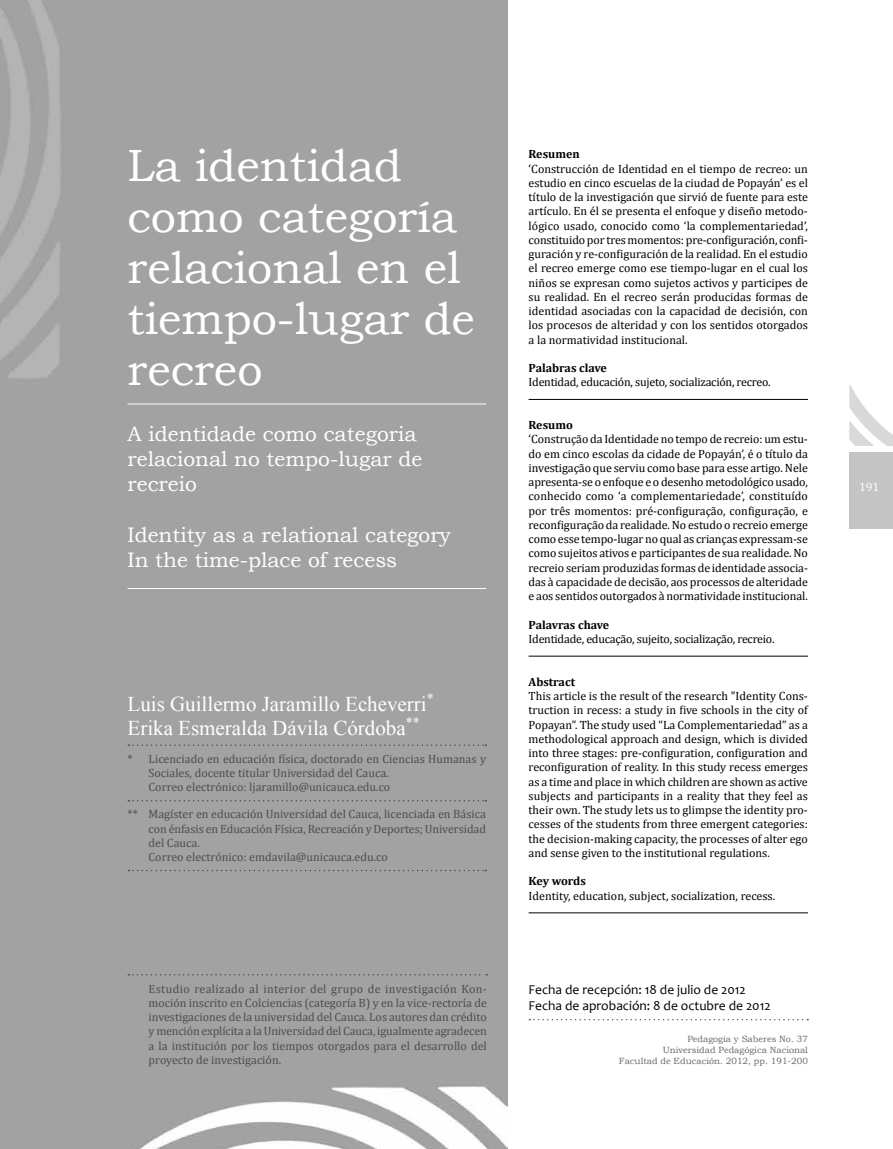
<style>
.page{position:relative;width:893px;height:1149px;background:#fff}
.page>*{position:absolute;margin:0;border:0;box-sizing:border-box;transform-origin:0 0}
.t1{font:45px/51px "Bookman Old Style";color:#fff}
.t2{font:21px/25.2px "Bookman Old Style";color:#fff}
.t3{font:21px/24px "Times New Roman";color:#fff}
.t4{font:13.5px/16.5px "Candara";color:#000}
.t5{font:12px/14.2px "Cambria";letter-spacing:-.005em;color:#000;text-align:justify}
.t6{font:12px/14.2px "Cambria";color:#4d4d4c}
.t7{font:700 12px "Cambria";color:#000}
.t8{font:12px "Cambria";color:#fff}
.t9{font:9px/10.8px "Bookman Old Style";color:#676767;text-align:right}
</style>
<div class="page">
<div style="left:0;top:0;width:507px;height:1148px;background:#a2a2a2"></div>
<div style="left:849px;top:452px;width:44px;height:76px;background:#c4c4c5"></div>
<svg style="left:849px;top:385px;width:44px;height:61px"></svg>
<hr style="left:529px;top:399px;width:279px;height:1px;background:#000">
<hr style="left:529px;top:655px;width:279px;height:1px;background:#000">
<hr style="left:529px;top:912px;width:279px;height:1px;background:#000">
<svg style="left:529px;top:1018px;width:279px;height:2px"></svg>
<svg style="left:128px;top:973px;width:359px;height:2px"></svg>
<hr style="left:128px;top:588px;width:358px;height:1px;background:#fff">
<hr style="left:128px;top:403px;width:358px;height:1px;background:#fff">
<svg style="left:128px;top:744px;width:358px;height:1px"></svg>
<svg style="left:128px;top:799px;width:358px;height:2px"></svg>
<svg style="left:128px;top:869px;width:358px;height:2px"></svg>
<h1 class="t1" style="left:128px;top:140px;width:349px">La identidad como categoría relacional en el tiempo-lugar de recreo</h1>
<h2 class="t2" style="left:128px;top:421px;width:296px">A identidade como categoria relacional no tempo-lugar de recreio</h2>
<h2 class="t2" style="left:128px;top:521px;width:325px">Identity as a relational category<br>In the time-place of recess</h2>
<h2 class="t3" style="left:128px;top:691px;width:308px">Luis Guillermo Jaramillo Echeverri<sup>*<br></sup>Erika Esmeralda Dávila Córdoba<sup>**</sup></h2>
<p class="t6" style="left:149px;top:751px;width:339px;text-indent:-21px">* Licenciado en educación física, doctorado en Ciencias Humanas y<br>Sociales, docente titular Universidad del Cauca.<br>Correo electrónico: ljaramillo@unicauca.edu.co</p>
<p class="t6" style="left:149px;top:807px;width:339px;text-indent:-21px">** Magíster en educación Universidad del Cauca, licenciada en Básica con énfasis en Educación Física, Recreación y Deportes; Universidad del Cauca.<br>Correo electrónico: emdavila@unicauca.edu.co</p>
<p class="t6" style="left:149px;top:980px;width:340px;text-align:justify">Estudio realizado al interior del grupo de investigación Kon&shy;moción inscrito en Colciencias (categoría B) y en la vice-rectoría de investigaciones de la universidad del Cauca. Los autores dan crédito y mención explícita a la Universidad del Cauca, igualmente agradecen a la institución por los tiempos otorgados para el desarrollo del proyecto de investigación.</p>
<p class="t7" style="left:529px;top:147px;width:53px">Resumen</p>
<p class="t5" style="left:529px;top:161px;width:281px">‘Construcción de Identidad en el tiempo de recreo: un estudio en cinco escuelas de la ciudad de Popayán’ es el título de la investigación que sirvió de fuente para este artículo. En él se presenta el enfoque y diseño metodo&shy;lógico usado, conocido como ‘la complementariedad’, constituido por tres momentos: pre-configuración, confi&shy;guración y re-configuración de la realidad. En el estudio el recreo emerge como ese tiempo-lugar en el cual los niños se expresan como sujetos activos y participes de su realidad. En el recreo serán producidas formas de identidad asociadas con la capacidad de decisión, con los procesos de alteridad y con los sentidos otorgados a la normatividad institucional.</p>
<p class="t7" style="left:529px;top:360px;width:80px">Palabras clave</p>
<p class="t5" style="left:529px;top:375px;width:244px">Identidad, educación, sujeto, socialización, recreo.</p>
<p class="t7" style="left:529px;top:417px;width:46px">Resumo</p>
<p class="t5" style="left:529px;top:432px;width:281px">‘Construção da Identidade no tempo de recreio: um estu&shy;do em cinco escolas da cidade de Popayán’, é o título da investigação que serviu como base para esse artigo. Nele apresenta-se o enfoque e o desenho metodológico usado, conhecido como ‘a complementariedade’, constituído por três momentos: pré-configuração, configuração, e reconfiguração da realidade. No estudo o recreio emerge como esse tempo-lugar no qual as crianças expressam-se como sujeitos ativos e participantes de sua realidade. No recreio seriam produzidas formas de identidade associa&shy;das à capacidade de decisão, aos processos de alteridade e aos sentidos outorgados à normatividade institucional.</p>
<p class="t7" style="left:529px;top:617px;width:82px">Palavras chave</p>
<p class="t5" style="left:529px;top:631px;width:247px">Identidade, educação, sujeito, socialização, recreio.</p>
<p class="t7" style="left:529px;top:674px;width:48px">Abstract</p>
<p class="t5" style="left:529px;top:688px;width:281px">This article is the result of the research "Identity Cons&shy;truction in recess: a study in five schools in the city of Popayan”. The study used “La Complementariedad” as a methodological approach and design, which is divided into three stages: pre-configuration, configuration and reconfiguration of reality. In this study recess emerges as a time and place in which children are shown as active subjects and participants in a reality that they feel as their own. The study lets us to glimpse the identity pro&shy;cesses of the students from three emergent categories: the decision-making capacity, the processes of alter ego and sense given to the institutional regulations.</p>
<p class="t7" style="left:529px;top:873px;width:59px">Key words</p>
<p class="t5" style="left:529px;top:888px;width:248px">Identity, education, subject, socialization, recess.</p>
<p class="t4" style="left:529px;top:980px;width:244px">Fecha de recepción: 18 de julio de 2012<br>Fecha de aprobación: 8 de octubre de 2012</p>
<p class="t9" style="left:619px;top:1033px;width:191px">Pedagogía y Saberes No. 37<br>Universidad Pedagógica Nacional<br>Facultad de Educación. 2012, pp. 191-200</p>
<p class="t8" style="left:859px;top:479px;width:21px">191</p>
</div>
